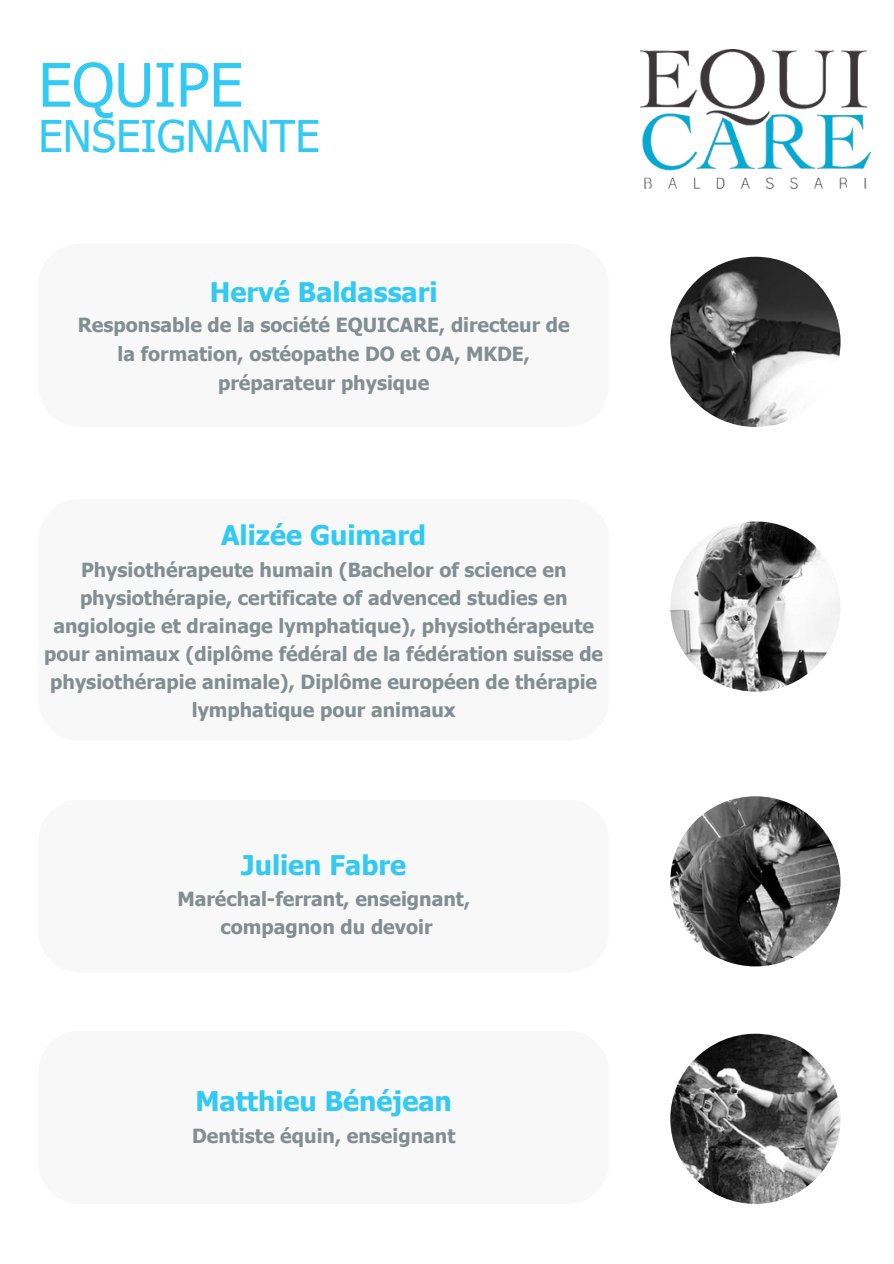
<style>
.page{position:relative;width:894px;height:1264px;background:#fff}
.page>*{position:absolute;margin:0;border:0;box-sizing:border-box;transform-origin:0 0}
.t1{font:60px "Tahoma";color:#32c9f2}
.t2{font:43.5px "Tahoma";color:#32c9f2}
.t3{font:700 27px "Tahoma";color:#32c9f2}
.t4{font:700 19.5px/28.2px "Tahoma";color:#838e93;text-align:center}
</style>
<div class="page">
<img style="left:670px;top:257px;width:170px;height:170px;border-radius:50%">
<img style="left:670px;top:796px;width:170px;height:170px;border-radius:50%">
<img style="left:670px;top:1033px;width:170px;height:170px;border-radius:50%">
<img style="left:640px;top:49px;width:229px;height:140px">
<img style="left:670px;top:521px;width:170px;height:170px;border-radius:50%">
<p class="t1" style="left:38px;top:47px;width:206px">EQUIPE</p>
<p class="t2" style="left:38px;top:108px;width:283px">ENSEIGNANTE</p>
<p class="t3" style="left:210px;top:274px;width:229px">Hervé Baldassari</p>
<p class="t4" style="left:78px;top:309px;width:493px;line-height:29.2px">Responsable de la société EQUICARE, directeur de la formation, ostéopathe DO et OA, MKDE, préparateur physique</p>
<p class="t3" style="left:221px;top:518px;width:206px">Alizée Guimard</p>
<p class="t4" style="left:44px;top:554px;width:560px">Physiothérapeute humain (Bachelor of science en physiothérapie, certificate of advenced studies en angiologie et drainage lymphatique), physiothérapeute pour animaux (diplôme fédéral de la fédération suisse de physiothérapie animale), Diplôme européen de thérapie lymphatique pour animaux</p>
<p class="t3" style="left:241px;top:847px;width:166px">Julien Fabre</p>
<p class="t4" style="left:177px;top:884px;width:294px">Maréchal-ferrant, enseignant,</p>
<p class="t4" style="left:220px;top:912px;width:213px">compagnon du devoir</p>
<p class="t3" style="left:195px;top:1084px;width:258px">Matthieu Bénéjean</p>
<p class="t4" style="left:192px;top:1120px;width:265px">Dentiste équin, enseignant</p>
</div>
